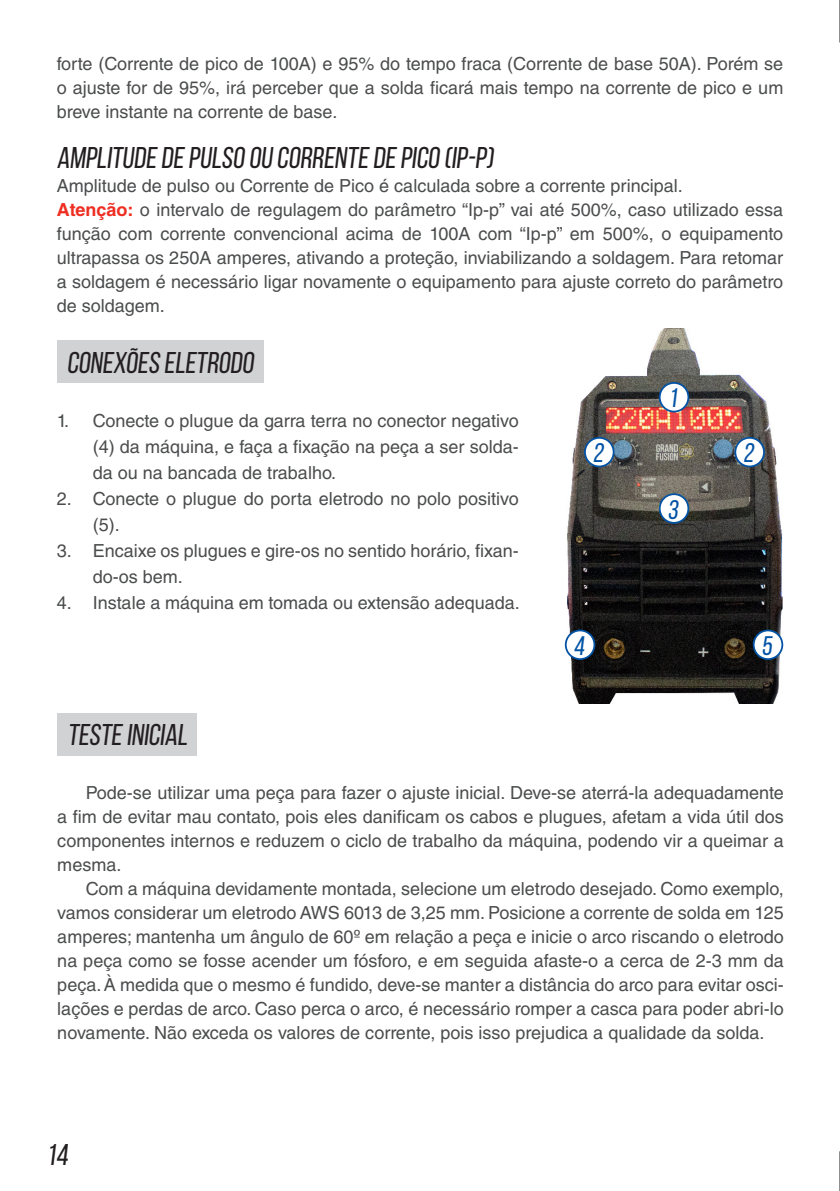
<style>
.page{position:relative;width:840px;height:1191px;background:#fff}
.page>*{position:absolute;margin:0;border:0;box-sizing:border-box;transform-origin:0 0}
.t1{font:30px "Bebas Neue";color:#231f20}
.t2{font:26.8px "Bebas Neue";color:#0353a5}
.t3{font:18px/24px "Helvetica LT Std";color:#4b4c4d;text-align:justify}
.s1{font-weight:700;color:#ee2e22}
</style>
<div class="page">
<hr style="left:839px;top:0;width:1px;height:43px;background:#231f20">
<hr style="left:839px;top:1151px;width:1px;height:40px;background:#231f20">
<div style="left:57px;top:340px;width:206px;height:43px;background:#d1d2d4"></div>
<div style="left:57px;top:713px;width:140px;height:42px;background:#d1d2d4"></div>
<img style="left:567px;top:329px;width:215px;height:374px">
<div style="left:659px;top:383px;width:29px;height:28px;background:#fff;border-radius:50%"></div>
<div style="left:658px;top:382px;width:31px;height:30px;border:2px solid #0353a5;border-radius:50%"></div>
<div style="left:565px;top:630px;width:29px;height:29px;background:#fff;border-radius:50%"></div>
<div style="left:564px;top:629px;width:31px;height:31px;border:2px solid #0353a5;border-radius:50%"></div>
<div style="left:584px;top:438px;width:29px;height:28px;background:#fff;border-radius:50%"></div>
<div style="left:583px;top:437px;width:31px;height:30px;border:2px solid #0353a5;border-radius:50%"></div>
<div style="left:735px;top:438px;width:28px;height:28px;background:#fff;border-radius:50%"></div>
<div style="left:734px;top:437px;width:30px;height:30px;border:2px solid #0353a5;border-radius:50%"></div>
<div style="left:753px;top:630px;width:28px;height:29px;background:#fff;border-radius:50%"></div>
<div style="left:752px;top:629px;width:30px;height:31px;border:2px solid #0353a5;border-radius:50%"></div>
<div style="left:659px;top:494px;width:29px;height:29px;background:#fff;border-radius:50%"></div>
<div style="left:658px;top:493px;width:31px;height:31px;border:2px solid #0353a5;border-radius:50%"></div>
<p class="t3" style="left:57px;top:51px;width:727px">forte (Corrente de pico de 100A) e 95% do tempo fraca (Corrente de base 50A). Porém se o ajuste for de 95%, irá perceber que a solda ficará mais tempo na corrente de pico e um breve instante na corrente de base.</p>
<p class="t1" style="left:57px;top:141px;width:442px">AMPLITUDE DE PULSO OU CORRENTE DE PICO (IP-P)</p>
<p class="t3" style="left:57px;top:174px;width:627px">Amplitude de pulso ou Corrente de Pico é calculada sobre a corrente principal.</p>
<p class="t3" style="left:57px;top:198px;width:727px"><span class="s1">Atenção:</span> o intervalo de regulagem do parâmetro “Ip-p” vai até 500%, caso utilizado essa função com corrente convencional acima de 100A com “Ip-p” em 500%, o equipamento ultrapassa os 250A amperes, ativando a proteção, inviabilizando a soldagem. Para retomar a soldagem é necessário ligar novamente o equipamento para ajuste correto do parâmetro de soldagem.</p>
<p class="t1" style="left:67px;top:346px;width:192px">CONEXÕES ELETRODO</p>
<p class="t3" style="left:93px;top:407px;width:427px;line-height:26px;text-indent:-36px">1. Conecte o plugue da garra terra no conector negativo (4) da máquina, e faça a fixação na peça a ser solda&shy;da ou na bancada de trabalho.</p>
<p class="t3" style="left:93px;top:485px;width:427px;line-height:26px;text-indent:-36px">2. Conecte o plugue do porta eletrodo no polo positivo (5).</p>
<p class="t3" style="left:93px;top:537px;width:427px;line-height:26px;text-indent:-36px">3. Encaixe os plugues e gire-os no sentido horário, fixan&shy;do-os bem.</p>
<p class="t3" style="left:57px;top:590px;width:464px">4. Instale a máquina em tomada ou extensão adequada.</p>
<p class="t1" style="left:67px;top:719px;width:125px">TESTE INICIAL</p>
<p class="t2" style="left:667px;top:383px;width:14px">1</p>
<p class="t2" style="left:592px;top:438px;width:15px">2</p>
<p class="t2" style="left:742px;top:438px;width:15px">2</p>
<p class="t2" style="left:573px;top:631px;width:16px">4</p>
<p class="t2" style="left:667px;top:495px;width:15px">3</p>
<p class="t2" style="left:761px;top:631px;width:15px">5</p>
<p class="t3" style="left:57px;top:781px;width:727px;text-indent:28px">Pode-se utilizar uma peça para fazer o ajuste inicial. Deve-se aterrá-la adequadamente a fim de evitar mau contato, pois eles danificam os cabos e plugues, afetam a vida útil dos componentes internos e reduzem o ciclo de trabalho da máquina, podendo vir a queimar a mesma.</p>
<p class="t3" style="left:57px;top:877px;width:727px;text-indent:28px">Com a máquina devidamente montada, selecione um eletrodo desejado. Como exemplo, vamos considerar um eletrodo AWS 6013 de 3,25 mm. Posicione a corrente de solda em 125 amperes; mantenha um ângulo de 60º em relação a peça e inicie o arco riscando o eletrodo na peça como se fosse acender um fósforo, e em seguida afaste-o a cerca de 2-3 mm da peça. À medida que o mesmo é fundido, deve-se manter a distância do arco para evitar osci&shy;lações e perdas de arco. Caso perca o arco, é necessário romper a casca para poder abri-lo novamente. Não exceda os valores de corrente, pois isso prejudica a qualidade da solda.</p>
<h1 class="t1" style="left:46px;top:1138px;width:28px">14</h1>
</div>
